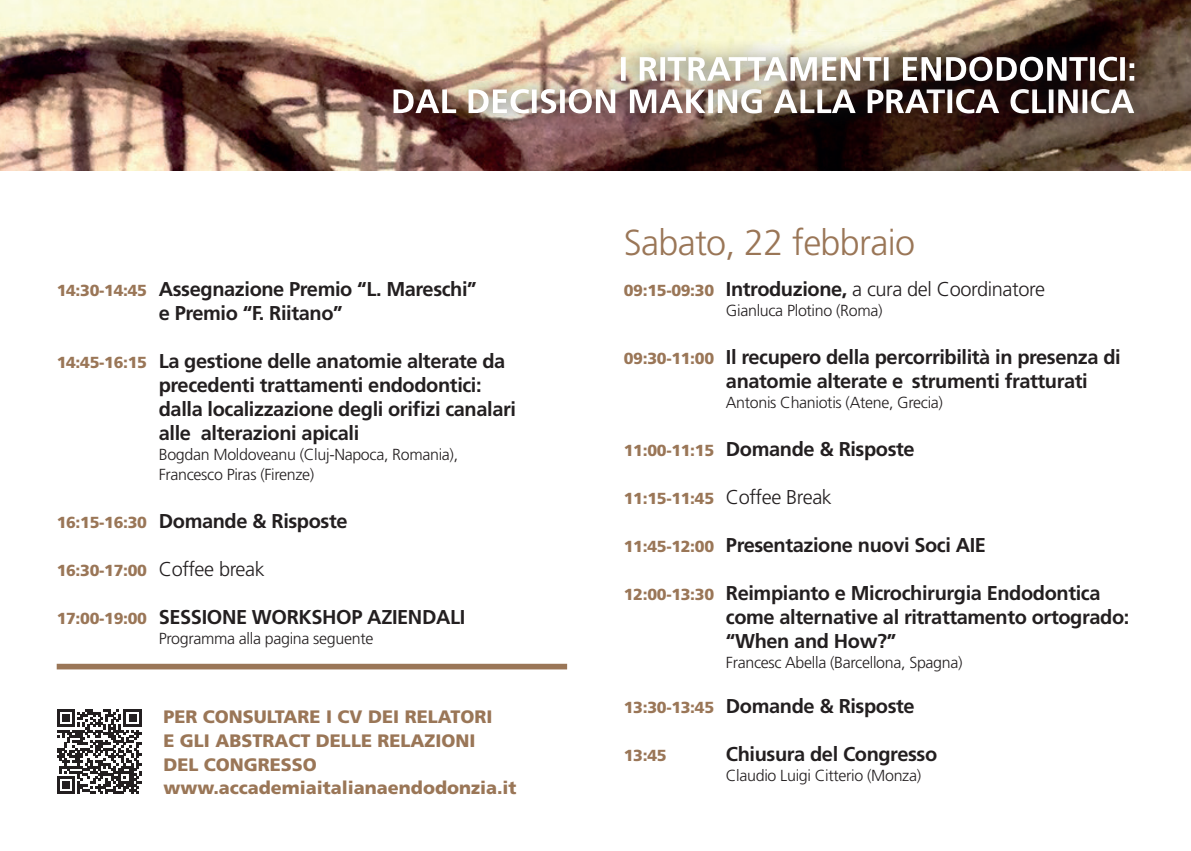
<style>
.page{position:relative;width:1191px;height:851px;background:#fff}
.page>*{position:absolute;margin:0;border:0;box-sizing:border-box;transform-origin:0 0}
.t1{font:300 36px "Frutiger";letter-spacing:-.02em;color:#9a7657}
.t2{font:700 20px/24px "Frutiger";letter-spacing:-.02em;color:#231f20}
.t3{font:300 20px "Frutiger";letter-spacing:-.02em;color:#231f20}
.t4{font:900 18px/23.6px "Frutiger";color:#9a7657}
.t5{font:300 16px/20px "Frutiger";letter-spacing:-.02em;color:#231f20}
.t6{font:900 16px "Frutiger";letter-spacing:-.02em;color:#9a7657}
.s1{font-weight:900;font-size:16px;color:#9a7657}
.s2{font-weight:300;font-size:20px;color:#231f20}
.s3{font-weight:700}
</style>
<div class="page">
<img style="left:0;top:0;width:1191px;height:170px">
<div style="left:374px;top:71px;width:776px;height:61px;background:#231f20;opacity:.75"></div>
<svg style="left:393px;top:89px;width:741px;height:24px"></svg>
<div style="left:602px;top:38px;width:550px;height:62px;background:#231f20;opacity:.75"></div>
<svg style="left:621px;top:57px;width:513px;height:24px"></svg>
<div style="left:57px;top:663px;width:510px;height:6px;background:#9a7657"></div>
<svg style="left:57px;top:709px;width:85px;height:85px"></svg>
<p class="t2" style="left:159px;top:277px;width:319px;text-indent:-102px"><span class="s1">14:30-14:45</span> Assegnazione Premio “L. Mareschi” e Premio “F. Riitano”</p>
<p class="t2" style="left:159px;top:349px;width:359px;text-indent:-102px"><span class="s1">14:45-16:15</span> La gestione delle anatomie alterate da precedenti trattamenti endodontici: dalla localizzazione degli orifizi canalari alle alterazioni apicali</p>
<p class="t5" style="left:159px;top:444px;width:301px">Bogdan Moldoveanu (Cluj-Napoca, Romania),<br>Francesco Piras (Firenze)</p>
<p class="t2" style="left:57px;top:509px;width:292px"><span class="s1">16:15-16:30</span> Domande &amp; Risposte</p>
<p class="t6" style="left:57px;top:561px;width:210px">16:30-17:00 <span class="s2">Coffee break</span></p>
<p class="t2" style="left:57px;top:605px;width:410px"><span class="s1">17:00-19:00</span> SESSIONE WORKSHOP AZIENDALI</p>
<p class="t5" style="left:159px;top:628px;width:216px">Programma alla pagina seguente</p>
<p class="t4" style="left:163px;top:704px;width:355px">PER CONSULTARE I CV DEI RELATORI<br>E GLI ABSTRACT DELLE RELAZIONI<br>DEL CONGRESSO www.accademiaitalianaendodonzia.it</p>
<h1 class="t1" style="left:624px;top:222px;width:293px">Sabato, 22 febbraio</h1>
<p class="t3" style="left:624px;top:278px;width:423px"><span class="s1">09:15-09:30</span> <span class="s3">Introduzione,</span> a cura del Coordinatore</p>
<p class="t5" style="left:726px;top:300px;width:158px">Gianluca Plotino (Roma)</p>
<p class="t2" style="left:726px;top:345px;width:396px;text-indent:-102px"><span class="s1">09:30-11:00</span> Il recupero della percorribilità in presenza di anatomie alterate e strumenti fratturati</p>
<p class="t5" style="left:726px;top:392px;width:219px">Antonis Chaniotis (Atene, Grecia)</p>
<p class="t2" style="left:624px;top:437px;width:292px"><span class="s1">11:00-11:15</span> Domande &amp; Risposte</p>
<p class="t6" style="left:624px;top:489px;width:210px">11:15-11:45 <span class="s2">Coffee Break</span></p>
<p class="t2" style="left:624px;top:533px;width:364px"><span class="s1">11:45-12:00</span> Presentazione nuovi Soci AIE</p>
<p class="t2" style="left:726px;top:581px;width:405px;text-indent:-102px"><span class="s1">12:00-13:30</span> Reimpianto e Microchirurgia Endodontica come alternative al ritrattamento ortogrado: “When and How?”</p>
<p class="t5" style="left:726px;top:652px;width:238px">Francesc Abella (Barcellona, Spagna)</p>
<p class="t2" style="left:624px;top:693px;width:292px"><span class="s1">13:30-13:45</span> Domande &amp; Risposte</p>
<p class="t6" style="left:624px;top:745px;width:44px">13:45</p>
<p class="t2" style="left:726px;top:741px;width:213px">Chiusura del Congresso</p>
<p class="t5" style="left:726px;top:764px;width:197px">Claudio Luigi Citterio (Monza)</p>
</div>
